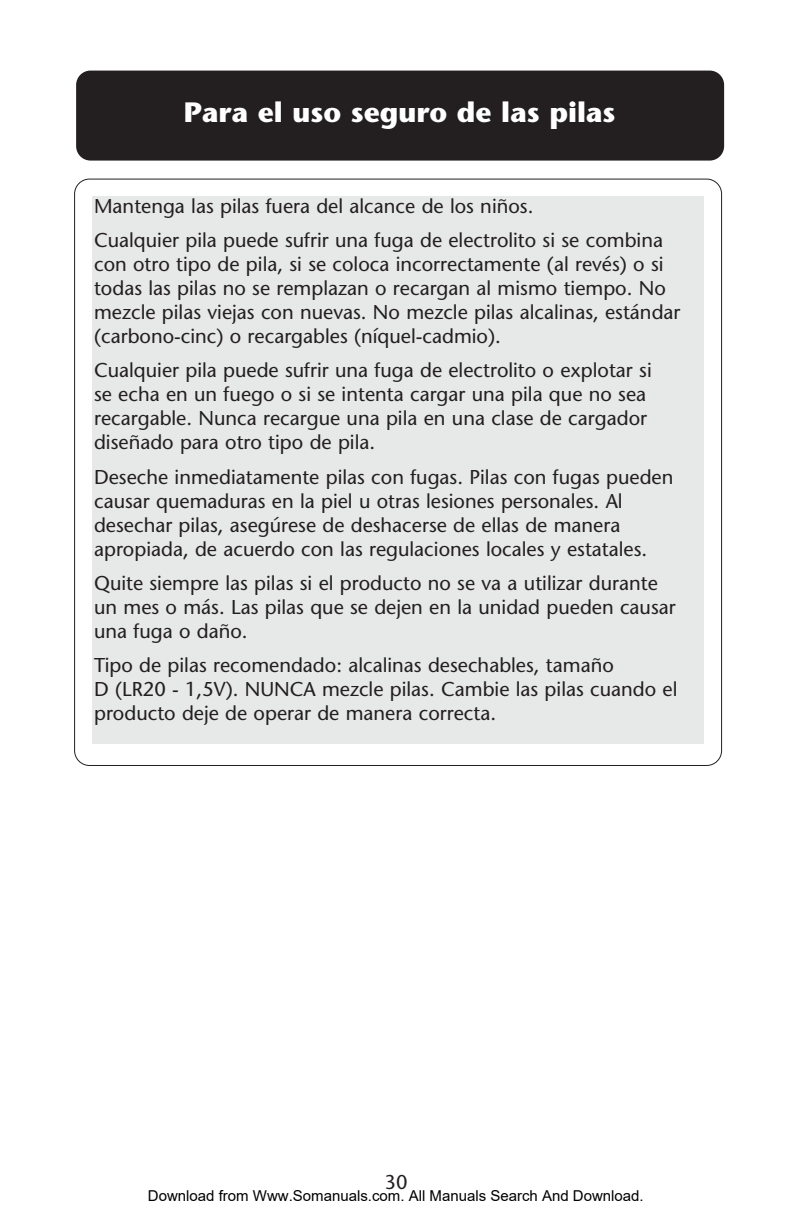
<style>
.page{position:relative;width:792px;height:1224px;background:#fff}
.page>*{position:absolute;margin:0;border:0;box-sizing:border-box;transform-origin:0 0}
.t1{font:700 28px "Stone Sans";color:#fff}
.t2{font:20px/24px "Stone Sans";color:#231f20}
.t3{font:15px "Arial";color:#000}
</style>
<div class="page">
<div style="left:92px;top:197px;width:611px;height:547px;background:#e7e8e8"></div>
<div style="left:76px;top:71px;width:648px;height:90px;background:#231f20;border-radius:14px"></div>
<h1 class="t1" style="left:184px;top:102px;width:433px">Para el uso seguro de las pilas</h1>
<p class="t2" style="left:94px;top:191px;width:570px;line-height:34px">Mantenga las pilas fuera del alcance de los niños.<br>Cualquier pila puede sufrir una fuga de electrolito si se combina</p>
<p class="t2" style="left:94px;top:255px;width:588px">con otro tipo de pila, si se coloca incorrectamente (al revés) o si todas las pilas no se remplazan o recargan al mismo tiempo. No mezcle pilas viejas con nuevas. No mezcle pilas alcalinas, estándar (carbono-cinc) o recargables (níquel-cadmio).</p>
<p class="t2" style="left:94px;top:361px;width:559px">Cualquier pila puede sufrir una fuga de electrolito o explotar si se echa en un fuego o si se intenta cargar una pila que no sea recargable. Nunca recargue una pila en una clase de cargador diseñado para otro tipo de pila.</p>
<p class="t2" style="left:94px;top:467px;width:581px">Deseche inmediatamente pilas con fugas. Pilas con fugas pueden causar quemaduras en la piel u otras lesiones personales. Al desechar pilas, asegúrese de deshacerse de ellas de manera apropiada, de acuerdo con las regulaciones locales y estatales.</p>
<p class="t2" style="left:94px;top:573px;width:583px">Quite siempre las pilas si el producto no se va a utilizar durante un mes o más. Las pilas que se dejen en la unidad pueden causar una fuga o daño.</p>
<p class="t2" style="left:94px;top:655px;width:585px">Tipo de pilas recomendado: alcalinas desechables, tamaño<br>D (LR20 - 1,5V). NUNCA mezcle pilas. Cambie las pilas cuando el producto deje de operar de manera correcta.</p>
<p class="t2" style="left:385px;top:1172px;width:24px">30</p>
<p class="t3" style="left:148px;top:1187px;width:497px">Download from Www.Somanuals.com. All Manuals Search And Download.</p>
</div>
